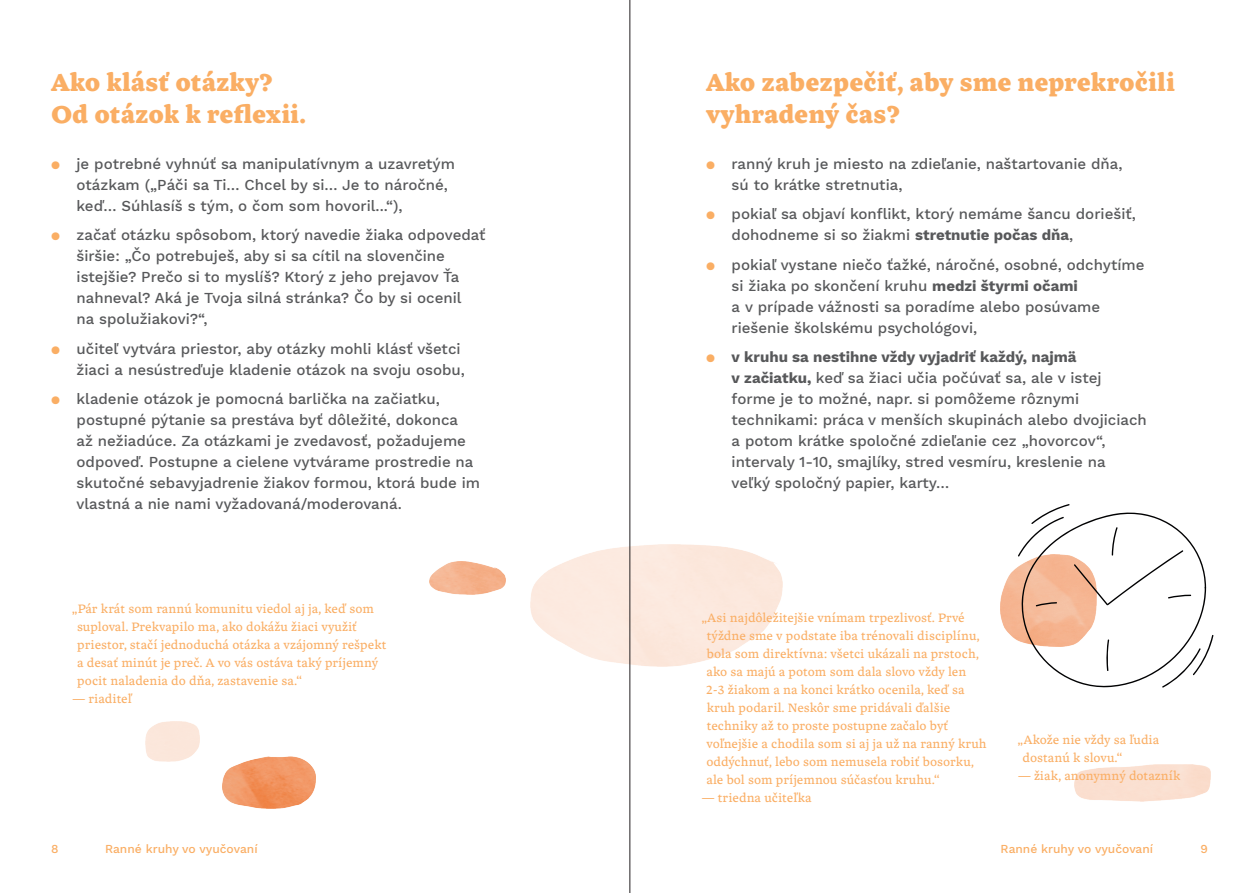
<style>
.page{position:relative;width:1259px;height:893px;background:#fff}
.page>*{position:absolute;margin:0;border:0;box-sizing:border-box;transform-origin:0 0}
.t1{font:900 27px/32.4px "Inka B Small";color:#faae64}
.t2{font:500 15px/21px "Work Sans";color:#57585a}
.t3{font:13.5px/18px "Inka B Small";color:#faae64}
.t4{font:500 12px "Work Sans";color:#faae64}
.s1{color:#faae64}
.s2{font-weight:700}
</style>
<div class="page">
<img style="left:530px;top:544px;width:252px;height:122px">
<img style="left:145px;top:721px;width:54px;height:40px">
<img style="left:1001px;top:567px;width:16px;height:73px">
<img style="left:1074px;top:764px;width:136px;height:38px">
<svg style="left:1017px;top:504px;width:196px;height:184px"></svg>
<img style="left:223px;top:756px;width:92px;height:52px">
<img style="left:429px;top:561px;width:77px;height:33px">
<hr style="left:629px;top:0;width:1px;height:893px;background:#231f20">
<h1 class="t1" style="left:51px;top:66px;width:257px">Ako klásť otázky?<br>Od otázok k reflexii.</h1>
<p class="t2" style="left:77px;top:154px;width:380px;text-indent:-26px"><span class="s1">●</span> je potrebné vyhnúť sa manipulatívnym a uzavretým otázkam („Páči sa Ti… Chcel by si… Je to náročné, keď… Súhlasíš s tým, o čom som hovoril...“),</p>
<p class="t2" style="left:77px;top:225px;width:410px;text-indent:-26px"><span class="s1">●</span> začať otázku spôsobom, ktorý navedie žiaka odpovedať širšie: „Čo potrebuješ, aby si sa cítil na slovenčine istejšie? Prečo si to myslíš? Ktorý z jeho prejavov Ťa nahneval? Aká je Tvoja silná stránka? Čo by si ocenil<br>na spolužiakovi?“,</p>
<p class="t2" style="left:51px;top:339px;width:415px;text-align:right"><span class="s1">●</span> učiteľ vytvára priestor, aby otázky mohli klásť všetci žiaci a nesústreďuje kladenie otázok na svoju osobu,</p>
<p class="t2" style="left:77px;top:389px;width:405px;text-indent:-26px"><span class="s1">●</span> kladenie otázok je pomocná barlička na začiatku, postupné pýtanie sa prestáva byť dôležité, dokonca<br>až nežiadúce. Za otázkami je zvedavosť, požadujeme odpoveď. Postupne a cielene vytvárame prostredie na skutočné sebavyjadrenie žiakov formou, ktorá bude im vlastná a nie nami vyžadovaná/moderovaná.</p>
<p class="t3" style="left:77px;top:599px;width:311px;text-indent:-5px">„Pár krát som rannú komunitu viedol aj ja, keď som suploval. Prekvapilo ma, ako dokážu žiaci využiť priestor, stačí jednoduchá otázka a vzájomný rešpekt a desať minút je preč. A vo vás ostáva taký príjemný pocit naladenia do dňa, zastavenie sa.“</p>
<p class="t3" style="left:72px;top:689px;width:62px">— riaditeľ</p>
<h1 class="t1" style="left:706px;top:66px;width:470px">Ako zabezpečiť, aby sme neprekročili vyhradený čas?</h1>
<p class="t2" style="left:731px;top:154px;width:392px;text-indent:-26px"><span class="s1">●</span> ranný kruh je miesto na zdieľanie, naštartovanie dňa, sú to krátke stretnutia,</p>
<p class="t2" style="left:731px;top:204px;width:406px;text-indent:-26px"><span class="s1">●</span> pokiaľ sa objaví konflikt, ktorý nemáme šancu doriešiť, dohodneme si so žiakmi <span class="s2">stretnutie počas dňa</span>,</p>
<p class="t2" style="left:731px;top:255px;width:414px;text-indent:-26px"><span class="s1">●</span> pokiaľ vystane niečo ťažké, náročné, osobné, odchytíme si žiaka po skončení kruhu <span class="s2">medzi štyrmi očami<br></span>a v prípade vážnosti sa poradíme alebo posúvame riešenie školskému psychológovi,</p>
<p class="t2" style="left:731px;top:347px;width:417px;text-indent:-26px"><span class="s1">●</span> <span class="s2">v kruhu sa nestihne vždy vyjadriť každý, najmä<br>v začiatku,</span> keď sa žiaci učia počúvať sa, ale v istej forme je to možné, napr. si pomôžeme rôznymi technikami: práca v menších skupinách alebo dvojiciach a potom krátke spoločné zdieľanie cez „hovorcov“, intervaly 1-10, smajlíky, stred vesmíru, kreslenie na veľký spoločný papier, karty…</p>
<p class="t3" style="left:706px;top:609px;width:282px;text-indent:-5px">„Asi najdôležitejšie vnímam trpezlivosť. Prvé týždne sme v podstate iba trénovali disciplínu, bola som direktívna: všetci ukázali na prstoch, ako sa majú a potom som dala slovo vždy len 2-3 žiakom a na konci krátko ocenila, keď sa kruh podaril. Neskôr sme pridávali ďalšie techniky až to proste postupne začalo byť voľnejšie a chodila som si aj ja už na ranný kruh oddýchnuť, lebo som nemusela robiť bosorku, ale bol som príjemnou súčasťou kruhu.“</p>
<p class="t3" style="left:701px;top:789px;width:112px">— triedna učiteľka</p>
<p class="t3" style="left:1022px;top:731px;width:138px;text-indent:-5px">„Akože nie vždy sa ľudia dostanú k slovu.“</p>
<p class="t3" style="left:1017px;top:767px;width:164px">— žiak, anonymný dotazník</p>
<p class="t4" style="left:51px;top:842px;width:9px">8</p>
<p class="t4" style="left:105px;top:842px;width:154px">Ranné kruhy vo vyučovaní</p>
<p class="t4" style="left:1000px;top:842px;width:154px">Ranné kruhy vo vyučovaní</p>
<p class="t4" style="left:1200px;top:842px;width:9px">9</p>
</div>
